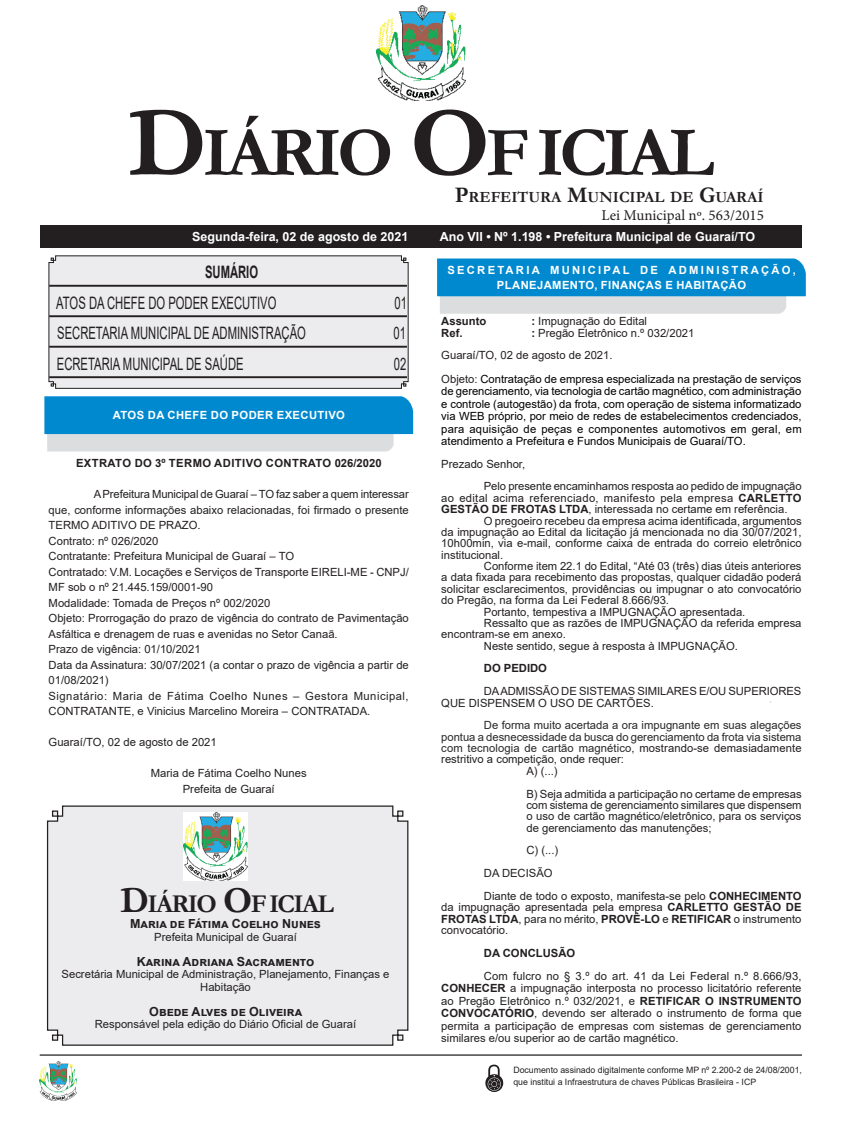
<style>
.page{position:relative;width:851px;height:1134px;background:#fff}
.page>*{position:absolute;margin:0;border:0;box-sizing:border-box;transform-origin:0 0}
.CORPO_DE_TEXTO{font:700 70.88px "Garamond";letter-spacing:-.06em;color:#231f20}
.CORPO_DE_TEXTO-2{font:700 25.88px "Garamond";letter-spacing:-.06em;color:#231f20}
.Nome_Secretário{font:17.12px "Arial";color:#231f20;scale:.66 1}
.Nome_Secretário-2{font:700 17.12px "Arial";color:#231f20;scale:.66 1}
.CORPO_DE_TEXTO-3{font:700 15.62px "Garamond";color:#231f20}
.t1{font:15px "Minion Pro";color:#231f20}
.t2{font:700 12.5px "Arial";color:#fff}
.Assinatura{font:700 12.5px "Arial";color:#231f20}
.CORPO_DE_TEXTO-4{font:11.25px/11.4px "Arial";color:#231f20;text-align:justify}
.SEM_PARAGRAFO{font:11.25px/15.5px "Arial";color:#231f20}
.SEM_PARAGRAFO-2{font:11.25px/12.4px "Arial";color:#000;text-align:justify}
.CORPO_DE_TEXTO-5{font:11.25px/11.4px "Arial";color:#282828;text-align:justify}
.EMENTA{font:11.25px/11.4px "Arial";color:#231f20;text-align:justify}
.Assinatura-2{font:11.25px/12.5px "Arial";color:#231f20;text-align:center}
.SEM_PARAGRAFO-3{font:11.25px/15.5px "Arial";letter-spacing:.04em;color:#231f20}
.Chancela2{font:700 11.25px/15px "Arial";letter-spacing:.16em;color:#fff;text-align:center}
.TITULOS{font:700 11.25px "Arial";letter-spacing:.035em;color:#231f20}
.Chancela2-2{font:700 11.25px "Arial";letter-spacing:.035em;color:#fff}
.CORPO_DE_TEXTO-6{font:700 11.25px "Arial";color:#231f20}
.SEM_PARAGRAFO-4{font:700 11.25px "Arial";color:#231f20}
.CORPO_DE_TEXTO-7{font:8.75px/12.5px "Arial";color:#231f20}
.s1{font-size:101.25px}
.s2{font-size:22.38px}
.s3{font-size:36.88px}
.s4{font-weight:700}
.s5{color:#231f20}
</style>
<div class="page">
<div style="left:40px;top:225px;width:761px;height:22px;background:#231f20"></div>
<hr style="left:40px;top:1054px;width:761px;height:2px;background:#231f20">
<img style="left:376px;top:5px;width:89px;height:95px">
<img style="left:40px;top:1061px;width:37px;height:39px">
<svg style="left:485px;top:1065px;width:18px;height:27px"></svg>
<div style="left:46px;top:805px;width:363px;height:241px;background:#ececee"></div>
<img style="left:183px;top:812px;width:64px;height:68px">
<svg style="left:48px;top:255px;width:360px;height:134px;background:#dadadc"></svg>
<svg style="left:44px;top:396px;width:369px;height:56px;background:#49a5d5"></svg>
<svg style="left:437px;top:258px;width:368px;height:56px;background:#49a5d5"></svg>
<p class="CORPO_DE_TEXTO" style="left:128px;top:105px;width:587px"><span class="s1">D</span>IÁRIO <span class="s1">O</span>F ICIAL</p>
<p class="CORPO_DE_TEXTO-3" style="left:455px;top:186px;width:310px"><span class="s2">P</span>REFEITURA <span class="s2">M</span>UNICIPAL DE <span class="s2">G</span>UARAÍ</p>
<p class="t1" style="left:601px;top:205px;width:164px">Lei Municipal nº. 563/2015</p>
<p class="t2" style="left:192px;top:228px;width:218px">Segunda-feira, 02 de agosto de 2021</p>
<p class="t2" style="left:439px;top:228px;width:317px">Ano VII • Nº 1.198 • Prefeitura Municipal de Guaraí/TO</p>
<p class="Nome_Secretário-2" style="left:205px;top:260px;width:82px">SUMÁRIO</p>
<p class="Nome_Secretário" style="left:56px;top:291px;width:335px">ATOS DA CHEFE DO PODER EXECUTIVO</p>
<p class="Nome_Secretário" style="left:394px;top:291px;width:20px">01</p>
<p class="Nome_Secretário" style="left:57px;top:321px;width:378px">SECRETARIA MUNICIPAL DE ADMINISTRAÇÃO</p>
<p class="Nome_Secretário" style="left:393px;top:321px;width:20px">01</p>
<p class="Nome_Secretário" style="left:57px;top:352px;width:284px">ECRETARIA MUNICIPAL DE SAÚDE</p>
<p class="Nome_Secretário" style="left:394px;top:352px;width:20px">02</p>
<p class="Chancela2-2" style="left:113px;top:407px;width:233px">ATOS DA CHEFE DO PODER EXECUTIVO</p>
<p class="TITULOS" style="left:76px;top:455px;width:307px">EXTRATO DO 3º TERMO ADITIVO CONTRATO 026/2020</p>
<p class="SEM_PARAGRAFO" style="left:49px;top:486px;width:361px;text-align:justify;text-indent:45px">A Prefeitura Municipal de Guaraí – TO faz saber a quem interessar que, conforme informações abaixo relacionadas, foi firmado o presente TERMO ADITIVO DE PRAZO.</p>
<p class="SEM_PARAGRAFO" style="left:49px;top:533px;width:111px">Contrato: nº 026/2020</p>
<p class="SEM_PARAGRAFO" style="left:49px;top:548px;width:247px">Contratante: Prefeitura Municipal de Guaraí – TO</p>
<p class="SEM_PARAGRAFO" style="left:49px;top:564px;width:361px">Contratado: V.M. Locações e Serviços de Transporte EIRELI-ME - CNPJ/<br>MF sob o nº 21.445.159/0001-90</p>
<p class="SEM_PARAGRAFO" style="left:49px;top:595px;width:223px">Modalidade: Tomada de Preços nº 002/2020</p>
<p class="SEM_PARAGRAFO" style="left:49px;top:610px;width:362px">Objeto: Prorrogação do prazo de vigência do contrato de Pavimentação<br>Asfáltica e drenagem de ruas e avenidas no Setor Canaã.</p>
<p class="SEM_PARAGRAFO" style="left:49px;top:641px;width:153px">Prazo de vigência: 01/10/2021</p>
<p class="SEM_PARAGRAFO" style="left:49px;top:657px;width:361px">Data da Assinatura: 30/07/2021 (a contar o prazo de vigência a partir de<br>01/08/2021)</p>
<p class="SEM_PARAGRAFO-3" style="left:49px;top:688px;width:361px">Signatário: Maria de Fátima Coelho Nunes – Gestora Municipal,<br>CONTRATANTE, e Vinicius Marcelino Moreira – CONTRATADA.</p>
<p class="SEM_PARAGRAFO" style="left:49px;top:734px;width:170px">Guaraí/TO, 02 de agosto de 2021</p>
<p class="Assinatura-2" style="left:151px;top:767px;width:157px">Maria de Fátima Coelho Nunes</p>
<p class="Assinatura-2" style="left:183px;top:782px;width:93px">Prefeita de Guaraí</p>
<p class="CORPO_DE_TEXTO-2" style="left:120px;top:886px;width:215px"><span class="s3">D</span>IÁRIO <span class="s3">O</span>F ICIAL</p>
<p class="Assinatura" style="left:130px;top:915px;width:192px">Maria de Fátima Coelho Nunes</p>
<p class="Assinatura-2" style="left:154px;top:930px;width:144px">Prefeita Municipal de Guaraí</p>
<p class="Assinatura" style="left:137px;top:952px;width:179px">Karina Adriana Sacramento</p>
<p class="Assinatura-2" style="left:62px;top:968px;width:329px">Secretária Municipal de Administração, Planejamento, Finanças e<br>Habitação</p>
<p class="Assinatura" style="left:149px;top:1002px;width:154px">Obede Alves de Oliveira</p>
<p class="Assinatura-2" style="left:95px;top:1018px;width:263px">Responsável pela edição do Diário Oficial de Guaraí</p>
<p class="Chancela2" style="left:447px;top:263px;width:350px">SECRETARIA MUNICIPAL DE ADMINISTRAÇÃO,<br>PLANEJAMENTO, FINANÇAS E HABITAÇÃO</p>
<p class="SEM_PARAGRAFO-4" style="left:441px;top:313px;width:46px">Assunto</p>
<p class="SEM_PARAGRAFO" style="left:531px;top:313px;width:117px"><span class="s4">:</span> Impugnação do Edital</p>
<p class="SEM_PARAGRAFO-4" style="left:441px;top:325px;width:23px">Ref.</p>
<p class="SEM_PARAGRAFO" style="left:531px;top:325px;width:164px"><span class="s4">:</span> Pregão Eletrônico n.º 032/2021</p>
<p class="SEM_PARAGRAFO" style="left:441px;top:347px;width:173px">Guaraí/TO, 02 de agosto de 2021.</p>
<p class="SEM_PARAGRAFO-2" style="left:441px;top:373px;width:362px"><span class="s5">Objeto:</span> Contratação de empresa especializada na prestação de serviços de gerenciamento, via tecnologia de cartão magnético, com administração e controle (autogestão) da frota, com operação de sistema informatizado via WEB próprio, por meio de redes de estabelecimentos credenciados, para aquisição de peças e componentes automotivos em geral, em atendimento a Prefeitura e Fundos Municipais de Guaraí/TO.</p>
<p class="SEM_PARAGRAFO" style="left:441px;top:456px;width:85px">Prezado Senhor,</p>
<p class="CORPO_DE_TEXTO-4" style="left:441px;top:481px;width:362px;text-indent:43px">Pelo presente encaminhamos resposta ao pedido de impugnação ao edital acima referenciado, manifesto pela empresa <span class="s4">CARLETTO GESTÃO DE FROTAS LTDA</span>, interessada no certame em referência.</p>
<p class="CORPO_DE_TEXTO-4" style="left:441px;top:515px;width:362px;text-indent:43px">O pregoeiro recebeu da empresa acima identificada, argumentos da impugnação ao Edital da licitação já mencionada no dia 30/07/2021, 10h00min, via e-mail, conforme caixa de entrada do correio eletrônico institucional.</p>
<p class="CORPO_DE_TEXTO-4" style="left:441px;top:560px;width:361px;text-indent:43px">Conforme item 22.1 do Edital, “Até 03 (três) dias úteis anteriores a data fixada para recebimento das propostas, qualquer cidadão poderá solicitar esclarecimentos, providências ou impugnar o ato convocatório do Pregão, na forma da Lei Federal 8.666/93.</p>
<p class="CORPO_DE_TEXTO-4" style="left:484px;top:606px;width:263px">Portanto, tempestiva a IMPUGNAÇÃO apresentada.</p>
<p class="CORPO_DE_TEXTO-4" style="left:441px;top:617px;width:361px;text-indent:43px">Ressalto que as razões de IMPUGNAÇÃO da referida empresa encontram-se em anexo.</p>
<p class="CORPO_DE_TEXTO-4" style="left:484px;top:640px;width:255px">Neste sentido, segue à resposta à IMPUGNAÇÃO.</p>
<p class="CORPO_DE_TEXTO-6" style="left:484px;top:660px;width:65px">DO PEDIDO</p>
<p class="CORPO_DE_TEXTO-4" style="left:441px;top:685px;width:361px;text-indent:43px">DA ADMISSÃO DE SISTEMAS SIMILARES E/OU SUPERIORES<br>QUE DISPENSEM O USO DE CARTÕES.</p>
<p class="CORPO_DE_TEXTO-5" style="left:441px;top:720px;width:362px;text-indent:43px">De forma muito acertada a ora impugnante em suas alegações pontua a desnecessidade da busca do gerenciamento da frota via sistema com tecnologia de cartão magnético<span class="s5">, mostrando-se demasiadamente restritivo a competição, onde requer:</span></p>
<p class="EMENTA" style="left:526px;top:765px;width:33px">A) (...)</p>
<p class="EMENTA" style="left:526px;top:788px;width:277px">B) Seja admitida a participação no certame de empresas com sistema de gerenciamento similares que dispensem o uso de cartão magnético/eletrônico, para os serviços de gerenciamento das manutenções;</p>
<p class="EMENTA" style="left:526px;top:845px;width:33px">C) (...)</p>
<p class="CORPO_DE_TEXTO-4" style="left:484px;top:867px;width:70px">DA DECISÃO</p>
<p class="CORPO_DE_TEXTO-4" style="left:441px;top:890px;width:362px;text-indent:43px">Diante de todo o exposto, manifesta-se pelo <span class="s4">CONHECIMENTO </span>da impugnação apresentada pela empresa <span class="s4">CARLETTO GESTÃO DE FROTAS LTDA</span>, para no mérito, <span class="s4">PROVÊ-LO</span> e <span class="s4">RETIFICAR</span> o instrumento convocatório.</p>
<p class="CORPO_DE_TEXTO-6" style="left:484px;top:945px;width:93px">DA CONCLUSÃO</p>
<p class="CORPO_DE_TEXTO-4" style="left:441px;top:969px;width:362px;line-height:12.5px;text-indent:43px">Com fulcro no § 3.º do art. 41 da Lei Federal n.º 8.666/93, <span class="s4">CONHECER</span> a impugnação interposta no processo licitatório referente ao Pregão Eletrônico n.º 032/2021, e <span class="s4">RETIFICAR O INSTRUMENTO CONVOCATÓRIO</span>, devendo ser alterado o instrumento de forma que permita a participação de empresas com sistemas de gerenciamento similares e/ou superior ao de cartão magnético.</p>
<p class="CORPO_DE_TEXTO-7" style="left:513px;top:1063px;width:290px">Documento assinado digitalmente conforme MP nº 2.200-2 de 24/08/2001, que institui a Infraestrutura de chaves Públicas Brasileira - ICP</p>
</div>
